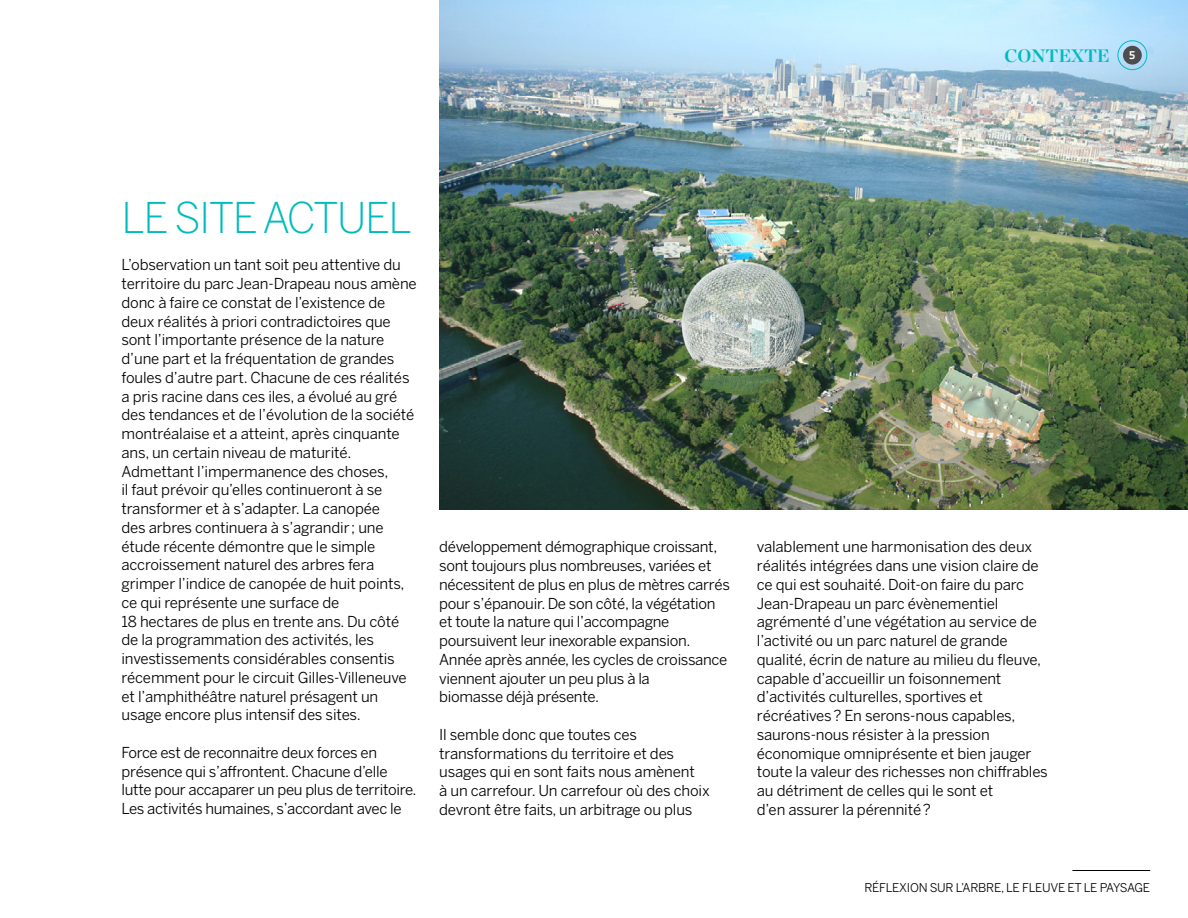
<style>
.page{position:relative;width:1188px;height:918px;background:#fff}
.page>*{position:absolute;margin:0;border:0;box-sizing:border-box;transform-origin:0 0}
.t1{font:300 42px "Benton Sans";color:#00bbbd}
.t2{font:700 18px "Chronicle Display";letter-spacing:-.01em;color:#00bbbd}
.t3{font:15px/18.8px "Benton Sans";letter-spacing:-.01em;color:#000}
.t4{font:12px "Benton Sans";letter-spacing:-.02em;color:#000}
.s1{font-family:"Apex Sans";font-size:10.5px;color:#fff}
</style>
<div class="page">
<img style="left:439px;top:0;width:749px;height:510px">
<hr style="left:1072px;top:870px;width:78px;height:1px;background:#000">
<div style="left:1118px;top:41px;width:29px;height:29px;border:1px solid #00bbbd;border-radius:50%"></div>
<div style="left:1123px;top:46px;width:19px;height:19px;background:#4d4d4f;border-radius:50%"></div>
<p class="t2" style="left:1005px;top:41px;width:132px">CONTEXTE <span class="s1">5</span></p>
<h1 class="t1" style="left:122px;top:193px;width:74px">LE SITE</h1>
<h1 class="t1" style="left:262px;top:193px;width:76px">ACTUEL</h1>
<p class="t3" style="left:122px;top:255px;width:297px">L’observation un tant soit peu attentive du territoire du parc Jean-Drapeau nous amène donc à faire ce constat de l’existence de deux réalités à priori contradictoires que sont l’importante présence de la nature d’une part et la fréquentation de grandes foules d’autre part. Chacune de ces réalités a pris racine dans ces iles, a évolué au gré des tendances et de l’évolution de la société montréalaise et a atteint, après cinquante ans, un certain niveau de maturité.<br>Admettant l’impermanence des choses,<br>il faut prévoir qu’elles continueront à se transformer et à s’adapter. La canopée<br>des arbres continuera à s’agrandir; une étude récente démontre que le simple accroissement naturel des arbres fera grimper l’indice de canopée de huit points, ce qui représente une surface de<br>18 hectares de plus en trente ans. Du côté de la programmation des activités, les investissements considérables consentis récemment pour le circuit Gilles-Villeneuve et l’amphithéâtre naturel présagent un usage encore plus intensif des sites.</p>
<p class="t3" style="left:122px;top:743px;width:297px">Force est de reconnaitre deux forces en présence qui s’affrontent. Chacune d’elle lutte pour accaparer un peu plus de territoire.<br>Les activités humaines, s’accordant avec le</p>
<p class="t3" style="left:439px;top:537px;width:292px">développement démographique croissant, sont toujours plus nombreuses, variées et nécessitent de plus en plus de mètres carrés pour s’épanouir. De son côté, la végétation et toute la nature qui l’accompagne poursuivent leur inexorable expansion.<br>Année après année, les cycles de croissance viennent ajouter un peu plus à la<br>biomasse déjà présente.</p>
<p class="t3" style="left:439px;top:725px;width:272px">Il semble donc que toutes ces transformations du territoire et des usages qui en sont faits nous amènent<br>à un carrefour. Un carrefour où des choix devront être faits, un arbitrage ou plus</p>
<p class="t3" style="left:757px;top:537px;width:292px">valablement une harmonisation des deux réalités intégrées dans une vision claire de ce qui est souhaité. Doit-on faire du parc Jean-Drapeau un parc évènementiel agrémenté d’une végétation au service de l’activité ou un parc naturel de grande qualité, écrin de nature au milieu du fleuve, capable d’accueillir un foisonnement d’activités culturelles, sportives et récréatives? En serons-nous capables, saurons-nous résister à la pression économique omniprésente et bien jauger toute la valeur des richesses non chiffrables au détriment de celles qui le sont et<br>d’en assurer la pérennité?</p>
<p class="t4" style="left:864px;top:880px;width:287px">réflexion sur l’arbre, le fleuve et le paysage</p>
</div>
